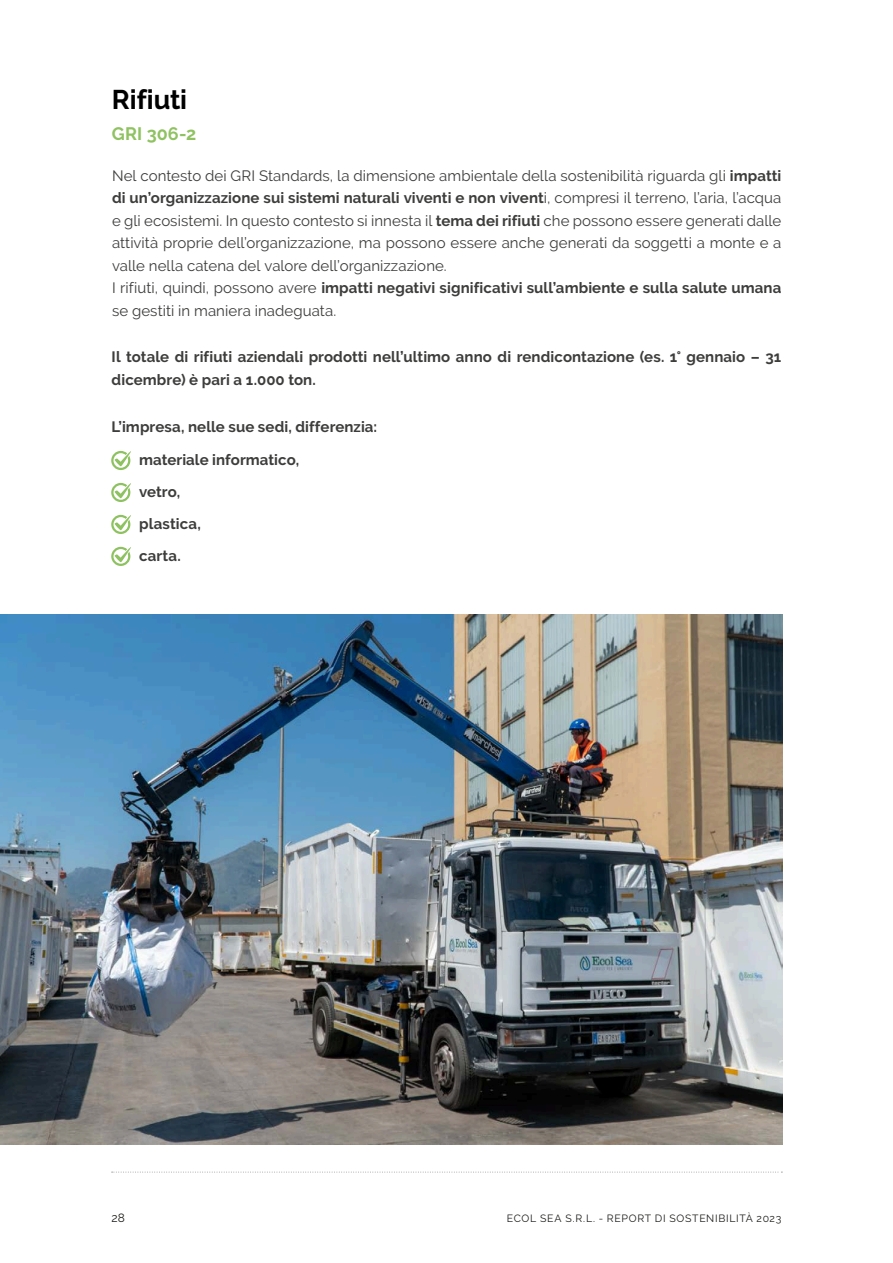
<style>
.page{position:relative;width:893px;height:1263px;background:#fff}
.page>*{position:absolute;margin:0;border:0;box-sizing:border-box;transform-origin:0 0}
.t1{font:700 27px "Raleway";letter-spacing:-.005em;color:#000}
.t2{font:700 18px "Raleway";color:#8fc261}
.t3{font:15px/22.5px "Raleway";letter-spacing:.005em;color:#3d3d3c}
.t4{font:700 15px/32.7px "Raleway";letter-spacing:.005em;color:#3d3d3c}
.t5{font:12px "Raleway";color:#1d1d1b}
.t6{font:10.5px "Raleway";letter-spacing:.065em;color:#1d1d1b}
.s1{font-weight:700}
</style>
<div class="page">
<svg style="left:112px;top:1172px;width:670px;height:1px"></svg>
<svg style="left:111px;top:451px;width:20px;height:19px"></svg>
<svg style="left:111px;top:515px;width:20px;height:19px"></svg>
<svg style="left:111px;top:483px;width:20px;height:19px"></svg>
<svg style="left:111px;top:547px;width:20px;height:19px"></svg>
<img style="left:0;top:614px;width:782px;height:530px">
<h1 class="t1" style="left:112px;top:84px;width:77px">Rifiuti</h1>
<p class="t2" style="left:112px;top:123px;width:86px">GRI 306-2</p>
<p class="t3" style="left:112px;top:164px;width:671px">Nel contesto dei GRI Standards, la dimensione ambientale della sostenibilità riguarda gli <span class="s1">impatti di un’organizzazione sui sistemi naturali viventi e non vivent</span>i, compresi il terreno, l’aria, l’acqua e gli ecosistemi. In questo contesto si innesta il <span class="s1">tema dei rifiuti</span> che possono essere generati dalle attività proprie dell’organizzazione, ma possono essere anche generati da soggetti a monte e a valle nella catena del valore dell’organizzazione.<br>I rifiuti, quindi, possono avere <span class="s1">impatti negativi significativi sull’ambiente e sulla salute umana </span>se gestiti in maniera inadeguata.</p>
<p class="t4" style="left:112px;top:346px;width:671px;line-height:22.5px">Il totale di rifiuti aziendali prodotti nell’ultimo anno di rendicontazione (es. 1° gennaio – 31 dicembre) è pari a 1.000 ton.</p>
<p class="t4" style="left:139px;top:411px;width:240px;text-indent:-28px">L’impresa, nelle sue sedi, differenzia: materiale informatico,</p>
<p class="t4" style="left:139px;top:475px;width:43px">vetro,</p>
<p class="t4" style="left:139px;top:507px;width:63px">plastica,</p>
<p class="t4" style="left:139px;top:539px;width:43px">carta.</p>
<p class="t5" style="left:112px;top:1211px;width:15px">28</p>
<p class="t6" style="left:507px;top:1212px;width:276px">ECOL SEA S.R.L. - REPORT DI SOSTENIBILITÀ 2023</p>
</div>
